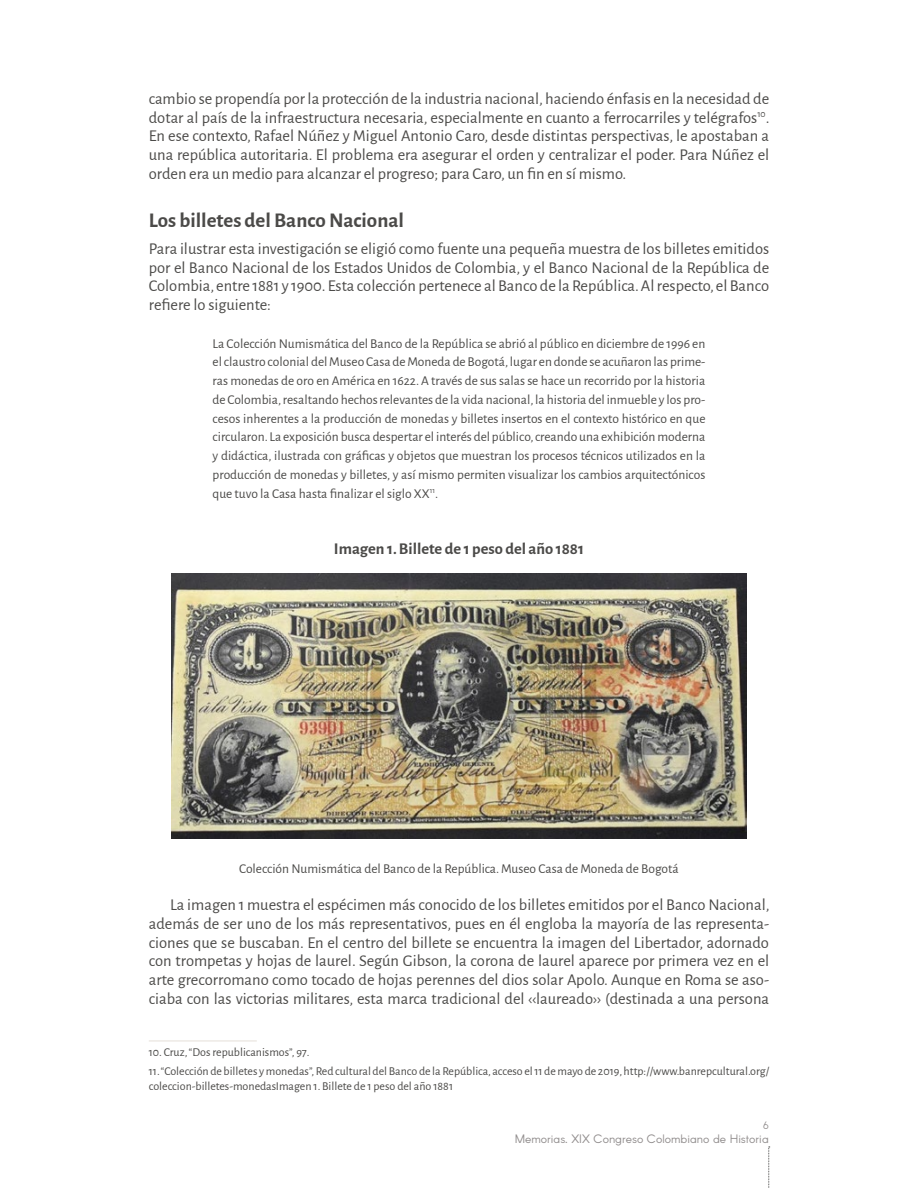
<style>
.page{position:relative;width:918px;height:1188px;background:#fff}
.page>*{position:absolute;margin:0;border:0;box-sizing:border-box;transform-origin:0 0}
.t1{font:700 21px "Alegreya Sans";color:#4b4a48}
.t2{font:16.5px/18.8px "Alegreya Sans";color:#4b4a48;text-align:justify}
.t3{font:700 16.5px "Alegreya Sans";color:#4b4a48}
.t4{font:13.5px/18.8px "Alegreya Sans";color:#4b4a48;text-align:justify}
.t5{font:12px/15px "Alegreya Sans";color:#4b4a48}
.t6{font:12px "Arcon";color:#908c8c}
.t7{font:10.5px "Arcon";color:#908c8c}
</style>
<div class="page">
<svg style="left:768px;top:1147px;width:2px;height:41px"></svg>
<img style="left:172px;top:574px;width:574px;height:265px">
<hr style="left:149px;top:1041px;width:108px;height:1px;background:#e5dfd8">
<p class="t2" style="left:149px;top:88px;width:622px">cambio se propendía por la protección de la industria nacional, haciendo énfasis en la necesidad de dotar al país de la infraestructura necesaria, especialmente en cuanto a ferrocarriles y telégrafos<sup>10</sup>.<br>En ese contexto, Rafael Núñez y Miguel Antonio Caro, desde distintas perspectivas, le apostaban a una república autoritaria. El problema era asegurar el orden y centralizar el poder. Para Núñez el orden era un medio para alcanzar el progreso; para Caro, un fin en sí mismo.</p>
<p class="t1" style="left:149px;top:205px;width:257px">Los billetes del Banco Nacional</p>
<p class="t2" style="left:149px;top:238px;width:622px">Para ilustrar esta investigación se eligió como fuente una pequeña muestra de los billetes emitidos por el Banco Nacional de los Estados Unidos de Colombia, y el Banco Nacional de la República de Colombia, entre 1881 y 1900. Esta colección pertenece al Banco de la República. Al respecto, el Banco refiere lo siguiente:</p>
<p class="t4" style="left:213px;top:333px;width:494px">La Colección Numismática del Banco de la República se abrió al público en diciembre de 1996 en el claustro colonial del Museo Casa de Moneda de Bogotá, lugar en donde se acuñaron las prime&shy;ras monedas de oro en América en 1622. A través de sus salas se hace un recorrido por la historia de Colombia, resaltando hechos relevantes de la vida nacional, la historia del inmueble y los pro&shy;cesos inherentes a la producción de monedas y billetes insertos en el contexto histórico en que circularon. La exposición busca despertar el interés del público, creando una exhibición moderna y didáctica, ilustrada con gráficas y objetos que muestran los procesos técnicos utilizados en la producción de monedas y billetes, y así mismo permiten visualizar los cambios arquitectónicos que tuvo la Casa hasta finalizar el siglo XX<sup>11</sup>.</p>
<p class="t3" style="left:334px;top:536px;width:252px">Imagen 1. Billete de 1 peso del año 1881</p>
<p class="t4" style="left:239px;top:858px;width:441px">Colección Numismática del Banco de la República. Museo Casa de Moneda de Bogotá</p>
<p class="t2" style="left:149px;top:895px;width:622px;text-indent:21px">La imagen 1 muestra el espécimen más conocido de los billetes emitidos por el Banco Nacional, además de ser uno de los más representativos, pues en él engloba la mayoría de las representa&shy;ciones que se buscaban. En el centro del billete se encuentra la imagen del Libertador, adornado con trompetas y hojas de laurel. Según Gibson, la corona de laurel aparece por primera vez en el arte grecorromano como tocado de hojas perennes del dios solar Apolo. Aunque en Roma se aso&shy;ciaba con las victorias militares, esta marca tradicional del ‹‹laureado›› (destinada a una persona</p>
<p class="t5" style="left:149px;top:1044px;width:162px">10. Cruz, “Dos republicanismos”, 97.</p>
<p class="t5" style="left:149px;top:1063px;width:622px">11. “Colección de billetes y monedas”, Red cultural del Banco de la República, acceso el 11 de mayo de 2019, http://www.banrepcultural.org/ coleccion-billetes-monedasImagen 1. Billete de 1 peso del año 1881</p>
<p class="t7" style="left:763px;top:1118px;width:7px">6</p>
<p class="t6" style="left:515px;top:1131px;width:256px">Memorias. XIX Congreso Colombiano de Historia</p>
</div>
